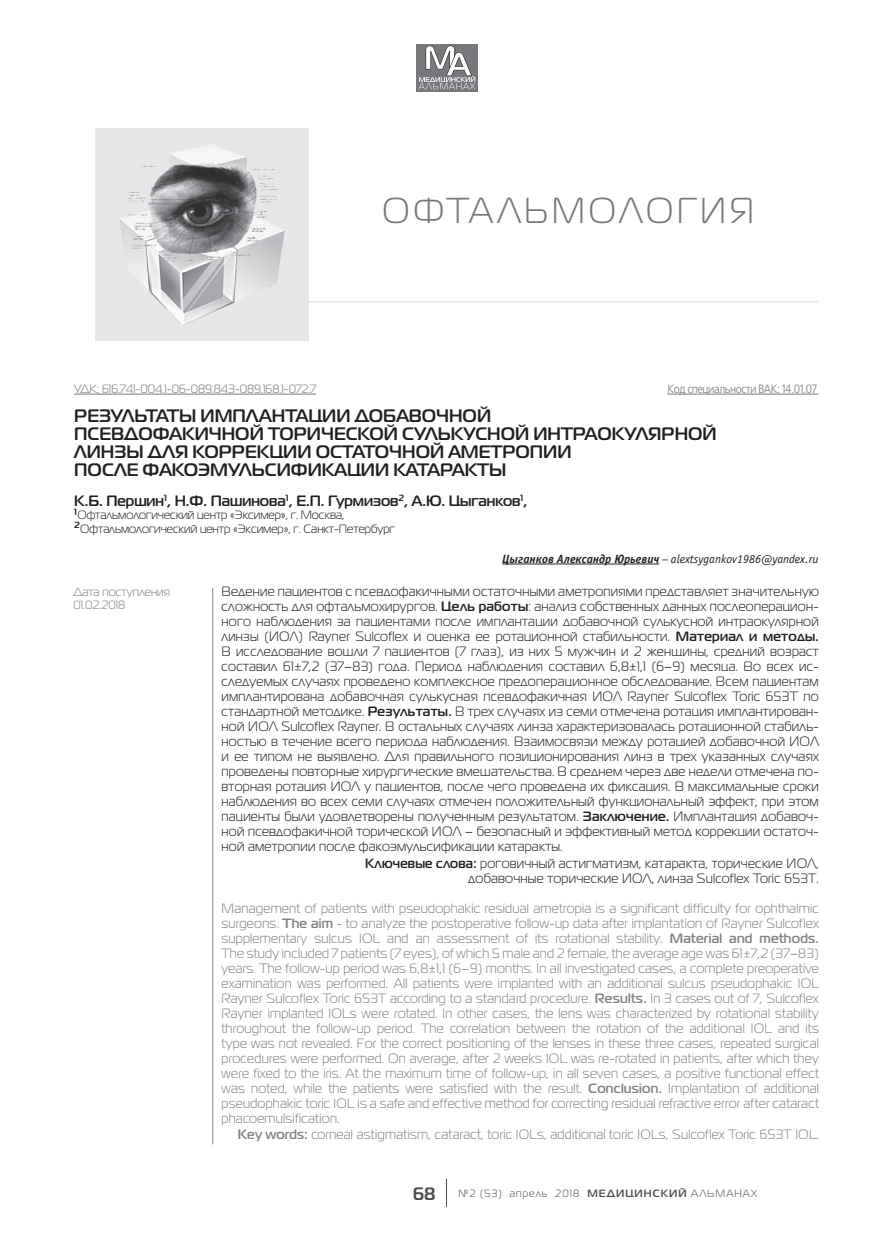
<style>
.page{position:relative;width:893px;height:1255px;background:#fff}
.page>*{position:absolute;margin:0;border:0;box-sizing:border-box;transform-origin:0 0}
.t1{font:36px "Magistral C";letter-spacing:.1em;color:#76787b}
.t2{font:700 18px/18px "Magistral C";color:#231f20}
.t3{font:700 18px "Magistral C";color:#4b4c4d}
.t4{font:700 15px "Magistral C";color:#231f20}
.t5{font:13.5px/15px "Magistral C";letter-spacing:.02em;color:#231f20;text-align:justify}
.t6{font:13.5px/15px "Magistral C";letter-spacing:.02em;color:#808285;text-align:justify}
.t7{font:12px/13.5px "Magistral C";color:#231f20}
.t8{font:italic 12px "Officina Sans C";color:#231f20}
.t9{font:12px "Magistral C";color:#76787b}
.t10{font:12px "Free Set C";letter-spacing:-.04em;color:#76787b;scale:.9 1}
.t11{font:12px/13.5px "Magistral C";color:#808285}
.t12{font:10.5px "Magistral C";letter-spacing:.1em;color:#4b4c4d}
.s1{font-weight:700}
</style>
<div class="page">
<div style="left:417px;top:44px;width:61px;height:48px;background:#76787b"></div>
<svg style="left:419px;top:45px;width:56px;height:44px"></svg>
<svg style="left:446px;top:1178px;width:1px;height:28px"></svg>
<hr style="left:112px;top:301px;width:706px;height:1px;background:#e6e7e9">
<div style="left:96px;top:128px;width:213px;height:212px;background:#e6e7e9"></div>
<hr style="left:74px;top:394px;width:242px;height:1px;background:#76787b">
<hr style="left:667px;top:394px;width:151px;height:1px;background:#76787b">
<hr style="left:502px;top:563px;width:157px;height:1px;background:#231f20">
<hr style="left:212px;top:588px;width:1px;height:556px;background:#808285">
<img style="left:120px;top:145px;width:165px;height:181px">
<h1 class="t1" style="left:382px;top:192px;width:374px">ОФТАЛЬМОЛОГИЯ</h1>
<p class="t9" style="left:74px;top:382px;width:243px">УДК: 616.741-004.1-06-089.843-089.168.1-072.7</p>
<p class="t10" style="left:667px;top:382px;width:168px">Код специальности ВАК: 14.01.07</p>
<h2 class="t2" style="left:74px;top:406px;width:644px">РЕЗУЛЬТАТЫ ИМПЛАНТАЦИИ ДОБАВОЧНОЙ<br>ПСЕВДОФАКИЧНОЙ ТОРИЧЕСКОЙ СУЛЬКУСНОЙ ИНТРАОКУЛЯРНОЙ ЛИНЗЫ ДЛЯ КОРРЕКЦИИ ОСТАТОЧНОЙ АМЕТРОПИИ<br>ПОСЛЕ ФАКОЭМУЛЬСИФИКАЦИИ КАТАРАКТЫ</h2>
<p class="t4" style="left:74px;top:491px;width:455px">К.Б. Першин<sup>1</sup>, Н.Ф. Пашинова<sup>1</sup>, Е.П. Гурмизов<sup>2</sup>, А.Ю. Цыганков<sup>1</sup>,</p>
<p class="t7" style="left:74px;top:508px;width:322px"><sup>1</sup>Офтальмологический центр «Эксимер», г. Москва,<br><sup>2</sup>Офтальмологический центр «Эксимер», г. Санкт-Петербург</p>
<p class="t8" style="left:502px;top:552px;width:318px"><span class="s1">Цыганков Александр Юрьевич</span> – alextsygankov1986@yandex.ru</p>
<p class="t5" style="left:222px;top:583px;width:599px">Ведение пациентов с псевдофакичными остаточными аметропиями представляет значительную сложность для офтальмохирургов. <span class="s1">Цель работы</span>: анализ собственных данных послеоперацион&shy;ного наблюдения за пациентами после имплантации добавочной сулькусной интраокулярной линзы (ИОЛ) Rayner Sulcoflex и оценка ее ротационной стабильности. <span class="s1">Материал и методы.<br></span>В исследование вошли 7 пациентов (7 глаз), из них 5 мужчин и 2 женщины, средний возраст составил 61±7,2 (37–83) года. Период наблюдения составил 6,8±1,1 (6–9) месяца. Во всех ис&shy;следуемых случаях проведено комплексное предоперационное обследование. Всем пациентам имплантирована добавочная сулькусная псевдофакичная ИОЛ Rayner Sulcoflex Toric 653T по стандартной методике. <span class="s1">Результаты.</span> В трех случаях из семи отмечена ротация имплантирован&shy;ной ИОЛ Sulcoflex Rayner. В остальных случаях линза характеризовалась ротационной стабиль&shy;ностью в течение всего периода наблюдения. Взаимосвязи между ротацией добавочной ИОЛ и ее типом не выявлено. Для правильного позиционирования линз в трех указанных случаях проведены повторные хирургические вмешательства. В среднем через две недели отмечена по&shy;вторная ротация ИОЛ у пациентов, после чего проведена их фиксация. В максимальные сроки наблюдения во всех семи случаях отмечен положительный функциональный эффект, при этом пациенты были удовлетворены полученным результатом. <span class="s1">Заключение.</span> Имплантация добавоч&shy;ной псевдофакичной торической ИОЛ – безопасный и эффективный метод коррекции остаточ&shy;ной аметропии после факоэмульсификации катаракты.</p>
<p class="t5" style="left:365px;top:855px;width:455px;text-align:right"><span class="s1">Ключевые слова:</span> роговичный астигматизм, катаракта, торические ИОЛ, добавочные торические ИОЛ, линза Sulcoflex Toric 653T.</p>
<p class="t6" style="left:222px;top:900px;width:599px">Management of patients with pseudophakic residual ametropia is a significant difficulty for ophthalmic surgeons. <span class="s1">The aim</span> - to analyze the postoperative follow-up data after implantation of Rayner Sulcoflex supplementary sulcus IOL and an assessment of its rotational stability. <span class="s1">Material and methods.<br></span>The study included 7 patients (7 eyes), of which 5 male and 2 female, the average age was 61±7,2 (37–83) years. The follow-up period was 6,8±1,1 (6–9) months. In all investigated cases, a complete preoperative examination was performed. All patients were implanted with an additional sulcus pseudophakic IOL Rayner Sulcoflex Toric 653T according to a standard procedure. <span class="s1">Results.</span> In 3 cases out of 7, Sulcoflex Rayner implanted IOLs were rotated. In other cases, the lens was characterized by rotational stability throughout the follow-up period. The correlation between the rotation of the additional IOL and its type was not revealed. For the correct positioning of the lenses in these three cases, repeated surgical procedures were performed. On average, after 2 weeks IOL was re-rotated in patients, after which they were fixed to the iris. At the maximum time of follow-up, in all seven cases, a positive functional effect was noted, while the patients were satisfied with the result. <span class="s1">Conclusion.</span> Implantation of additional pseudophakic toric IOL is a safe and effective method for correcting residual refractive error after cataract phacoemulsification.</p>
<p class="t6" style="left:238px;top:1126px;width:582px"><span class="s1">Key words:</span> corneal astigmatism, cataract, toric IOLs, additional toric IOLs, Sulcoflex Toric 653T IOL.</p>
<p class="t11" style="left:73px;top:585px;width:98px">Дата поступления<br>01.02.2018</p>
<h2 class="t3" style="left:413px;top:1182px;width:24px">68</h2>
<p class="t12" style="left:458px;top:1187px;width:300px">№2 (53) апрель 2018 <span class="s1">МЕДИЦИНСКИЙ</span> АЛЬМАНАХ</p>
</div>
